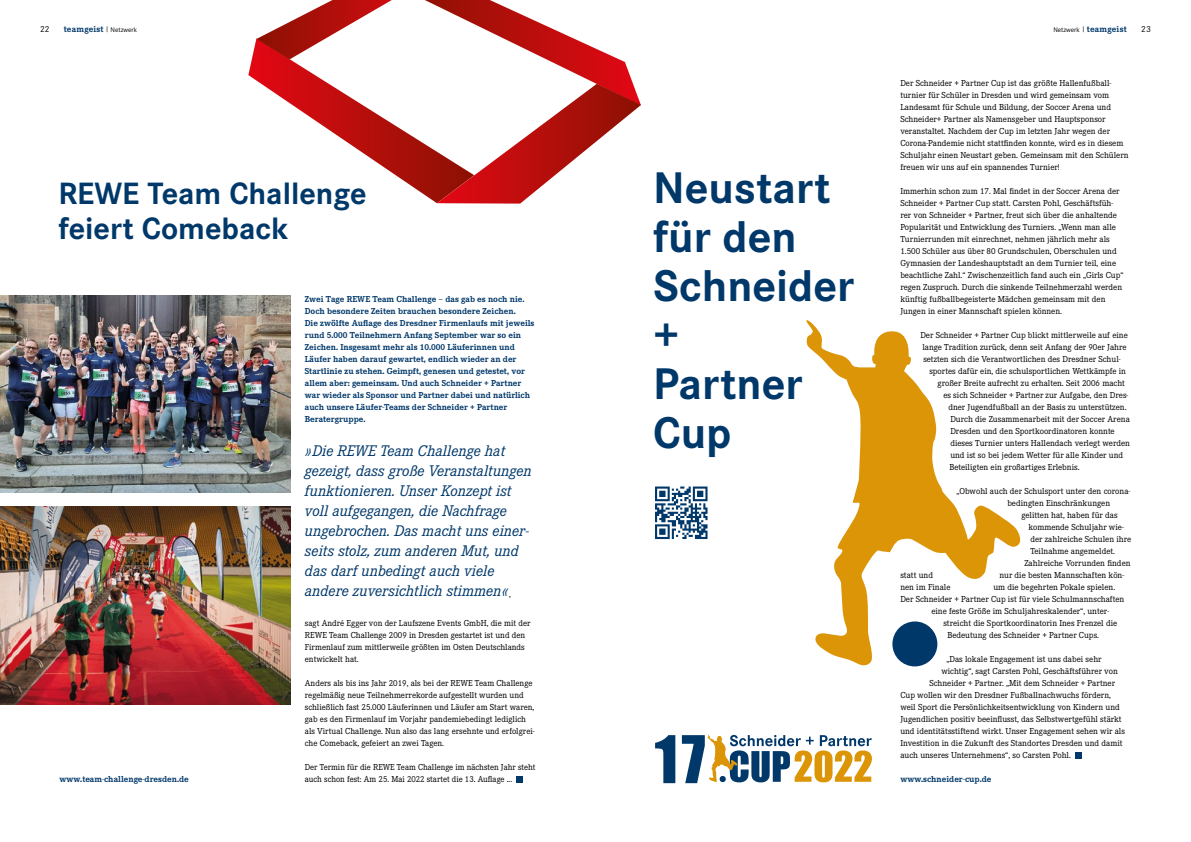
<style>
.page{position:relative;width:1191px;height:842px;background:#fff}
.page>*{position:absolute;margin:0;border:0;box-sizing:border-box;transform-origin:0 0}
.H2_-_Headline_-_link{font:700 46px/49px "Corporate S";color:#00386a}
.H3_-_kleiner_Headlin{font:700 32px/35px "Corporate S";color:#00386a}
.P_-_Zitat_-_linksbün{font:italic 16px/20px "Corporate E";color:#00386a}
.P_-_Fließtext{font:9px/12px "Corporate E";color:#000}
.P_-_Hervorhebung_-_d{font:700 9px/12px "Corporate E";color:#00386a}
.P_-_Fließtext-2{font:700 9px "Corporate E";color:#00386a}
.H1_-_Cover{font:700 9px "Corporate E";letter-spacing:.02em;color:#00386a}
.H1_-_Cover-2{font:9px "Corporate S";color:#000}
.H1_-_Cover-3{font:7px "Corporate S";color:#000}
.s1{font-family:"Corporate S";font-weight:400;font-size:7px;color:#000}
.s2{font-family:"Corporate E";font-weight:700;font-size:9px;color:#00386a}
</style>
<div class="page">
<svg style="left:248px;top:0;width:393px;height:204px"></svg>
<img style="left:0;top:295px;width:291px;height:198px">
<svg style="left:1075px;top:752px;width:6px;height:6px"></svg>
<img style="left:0;top:507px;width:291px;height:197px">
<svg style="left:655px;top:735px;width:20px;height:48px"></svg>
<svg style="left:682px;top:734px;width:190px;height:49px"></svg>
<div style="left:719px;top:776px;width:7px;height:6px;background:#00386a;border-radius:50%"></div>
<svg style="left:806px;top:320px;width:214px;height:346px"></svg>
<div style="left:892px;top:621px;width:45px;height:45px;background:#00386a;border-radius:50%"></div>
<div style="left:516px;top:776px;width:7px;height:6px;background:#00386a"></div>
<svg style="left:707px;top:486px;width:1px;height:53px"></svg>
<svg style="left:655px;top:486px;width:52px;height:53px"></svg>
<p class="H1_-_Cover-2" style="left:40px;top:23px;width:11px">22</p>
<p class="H1_-_Cover" style="left:64px;top:23px;width:75px">teamgeist <span class="s1">| Netzwerk</span></p>
<p class="H1_-_Cover-3" style="left:1053px;top:25px;width:75px">Netzwerk | <span class="s2">teamgeist</span></p>
<p class="H1_-_Cover-2" style="left:1141px;top:23px;width:11px">23</p>
<p class="P_-_Fließtext" style="left:900px;top:77px;width:230px">Der Schneider + Partner Cup ist das größte Hallenfußball&shy;turnier für Schüler in Dresden und wird gemeinsam vom Landesamt für Schule und Bildung, der Soccer Arena und Schneider+ Partner als Namensgeber und Hauptsponsor veranstaltet. Nachdem der Cup im letzten Jahr wegen der Corona-Pandemie nicht stattfinden konnte, wird es in diesem Schuljahr einen Neustart geben. Gemeinsam mit den Schülern freuen wir uns auf ein spannendes Turnier!</p>
<p class="P_-_Fließtext" style="left:900px;top:185px;width:225px">Immerhin schon zum 17. Mal findet in der Soccer Arena der Schneider + Partner Cup statt. Carsten Pohl, Geschäftsfüh&shy;rer von Schneider + Partner, freut sich über die anhaltende Popularität und Entwicklung des Turniers. „Wenn man alle Turnierrunden mit einrechnet, nehmen jährlich mehr als 1.500 Schüler aus über 80 Grundschulen, Oberschulen und Gymnasien der Landeshauptstadt an dem Turnier teil, eine beachtliche Zahl.“ Zwischenzeitlich fand auch ein „Girls Cup“ regen Zuspruch. Durch die sinkende Teilnehmerzahl werden künftig fußballbegeisterte Mädchen gemeinsam mit den Jungen in einer Mannschaft spielen können.</p>
<p class="P_-_Fließtext" style="left:920px;top:329px;width:209px">Der Schneider + Partner Cup blickt mittlerweile auf eine</p>
<p class="P_-_Fließtext" style="left:922px;top:341px;width:206px">lange Tradition zurück, denn seit Anfang der 90er Jahre</p>
<p class="P_-_Fließtext" style="left:923px;top:353px;width:199px">setzten sich die Verantwortlichen des Dresdner Schul-</p>
<p class="P_-_Fließtext" style="left:929px;top:365px;width:198px">sportes dafür ein, die schulsportlichen Wettkämpfe in</p>
<p class="P_-_Fließtext" style="left:937px;top:377px;width:189px">großer Breite aufrecht zu erhalten. Seit 2006 macht</p>
<p class="P_-_Fließtext" style="left:943px;top:389px;width:186px">es sich Schneider + Partner zur Aufgabe, den Dres-</p>
<p class="P_-_Fließtext" style="left:948px;top:401px;width:180px">dner Jugendfußball an der Basis zu unterstützen.</p>
<p class="P_-_Fließtext" style="left:950px;top:413px;width:181px">Durch die Zusammenarbeit mit der Soccer Arena</p>
<p class="P_-_Fließtext" style="left:950px;top:425px;width:166px">Dresden und den Sportkoordinatoren konnte</p>
<p class="P_-_Fließtext" style="left:950px;top:437px;width:181px">dieses Turnier unters Hallendach verlegt werden</p>
<p class="P_-_Fließtext" style="left:950px;top:449px;width:174px">und ist so bei jedem Wetter für alle Kinder und</p>
<p class="P_-_Fließtext" style="left:949px;top:461px;width:132px">Beteiligten ein großartiges Erlebnis.</p>
<p class="P_-_Fließtext" style="left:956px;top:485px;width:175px">„Obwohl auch der Schulsport unter den corona-</p>
<p class="P_-_Fließtext" style="left:1007px;top:497px;width:104px">bedingten Einschränkungen</p>
<p class="P_-_Fließtext" style="left:1021px;top:509px;width:98px">gelitten hat, haben für das</p>
<p class="P_-_Fließtext" style="left:1028px;top:521px;width:97px">kommende Schuljahr wie-</p>
<p class="P_-_Fließtext" style="left:1030px;top:533px;width:102px">der zahlreiche Schulen ihre</p>
<p class="P_-_Fließtext" style="left:1030px;top:545px;width:86px">Teilnahme angemeldet.</p>
<p class="P_-_Fließtext" style="left:1024px;top:557px;width:108px">Zahlreiche Vorrunden finden</p>
<p class="P_-_Fließtext" style="left:900px;top:569px;width:34px">statt und</p>
<p class="P_-_Fließtext" style="left:999px;top:569px;width:126px">nur die besten Mannschaften kön-</p>
<p class="P_-_Fließtext" style="left:900px;top:581px;width:52px">nen im Finale</p>
<p class="P_-_Fließtext" style="left:993px;top:581px;width:123px">um die begehrten Pokale spielen.</p>
<p class="P_-_Fließtext" style="left:900px;top:593px;width:226px">Der Schneider + Partner Cup ist für viele Schulmannschaften</p>
<p class="P_-_Fließtext" style="left:931px;top:605px;width:179px">eine feste Größe im Schuljahreskalender“, unter-</p>
<p class="P_-_Fließtext" style="left:943px;top:617px;width:175px">streicht die Sportkoordinatorin Ines Frenzel die</p>
<p class="P_-_Fließtext" style="left:947px;top:629px;width:153px">Bedeutung des Schneider + Partner Cups.</p>
<p class="P_-_Fließtext" style="left:946px;top:653px;width:157px">„Das lokale Engagement ist uns dabei sehr</p>
<p class="P_-_Fließtext" style="left:941px;top:665px;width:178px">wichtig“, sagt Carsten Pohl, Geschäftsführer von</p>
<p class="P_-_Fließtext" style="left:929px;top:677px;width:187px">Schneider + Partner. „Mit dem Schneider + Partner</p>
<p class="P_-_Fließtext" style="left:900px;top:689px;width:212px">Cup wollen wir den Dresdner Fußballnachwuchs fördern,</p>
<p class="P_-_Fließtext" style="left:900px;top:701px;width:221px">weil Sport die Persönlichkeitsentwicklung von Kindern und</p>
<p class="P_-_Fließtext" style="left:900px;top:713px;width:223px">Jugendlichen positiv beeinflusst, das Selbstwertgefühl stärkt</p>
<p class="P_-_Fließtext" style="left:900px;top:725px;width:226px">und identitätsstiftend wirkt. Unser Engagement sehen wir als</p>
<p class="P_-_Fließtext" style="left:900px;top:737px;width:224px">Investition in die Zukunft des Standortes Dresden und damit</p>
<p class="P_-_Fließtext" style="left:900px;top:749px;width:172px">auch unseres Unternehmens“, so Carsten Pohl.</p>
<p class="H2_-_Headline_-_link" style="left:653px;top:162px;width:203px">Neustart für den<br>Schneider +<br>Partner<br>Cup</p>
<p class="H3_-_kleiner_Headlin" style="left:58px;top:175px;width:310px">REWE Team Challenge feiert Comeback</p>
<p class="P_-_Hervorhebung_-_d" style="left:305px;top:293px;width:231px">Zwei Tage REWE Team Challenge – das gab es noch nie.<br>Doch besondere Zeiten brauchen besondere Zeichen.<br>Die zwölfte Auflage des Dresdner Firmenlaufs mit jeweils rund 5.000 Teilnehmern Anfang September war so ein Zeichen. Insgesamt mehr als 10.000 Läuferinnen und Läufer haben darauf gewartet, endlich wieder an der Startlinie zu stehen. Geimpft, genesen und getestet, vor allem aber: gemeinsam. Und auch Schneider + Partner war wieder als Sponsor und Partner dabei und natürlich auch unsere Läufer-Teams der Schneider + Partner Beratergruppe.</p>
<p class="P_-_Zitat_-_linksbün" style="left:305px;top:441px;width:228px">»Die REWE Team Challenge hat gezeigt, dass große Veranstaltungen funktionieren. Unser Konzept ist voll aufgegangen, die Nachfrage ungebrochen. Das macht uns einer&shy;seits stolz, zum anderen Mut, und das darf unbedingt auch viele andere zuversichtlich stimmen«</p>
<p class="P_-_Fließtext" style="left:305px;top:617px;width:227px">sagt André Egger von der Laufszene Events GmbH, die mit der REWE Team Challenge 2009 in Dresden gestartet ist und den Firmenlauf zum mittlerweile größten im Osten Deutschlands entwickelt hat.</p>
<p class="P_-_Fließtext" style="left:305px;top:677px;width:231px">Anders als bis ins Jahr 2019, als bei der REWE Team Challenge regelmäßig neue Teilnehmerrekorde aufgestellt wurden und schließlich fast 25.000 Läuferinnen und Läufer am Start waren, gab es den Firmenlauf im Vorjahr pandemiebedingt lediglich als Virtual Challenge. Nun also das lang ersehnte und erfolgrei&shy;che Comeback, gefeiert an zwei Tagen.</p>
<p class="P_-_Fließtext" style="left:305px;top:761px;width:232px">Der Termin für die REWE Team Challenge im nächsten Jahr steht auch schon fest: Am 25. Mai 2022 startet die 13. Auflage ...</p>
<p class="P_-_Fließtext" style="left:509px;top:588px;width:3px">,</p>
<p class="P_-_Fließtext-2" style="left:60px;top:773px;width:131px">www.team-challenge-dresden.de</p>
<p class="P_-_Fließtext-2" style="left:900px;top:773px;width:93px">www.schneider-cup.de</p>
</div>
